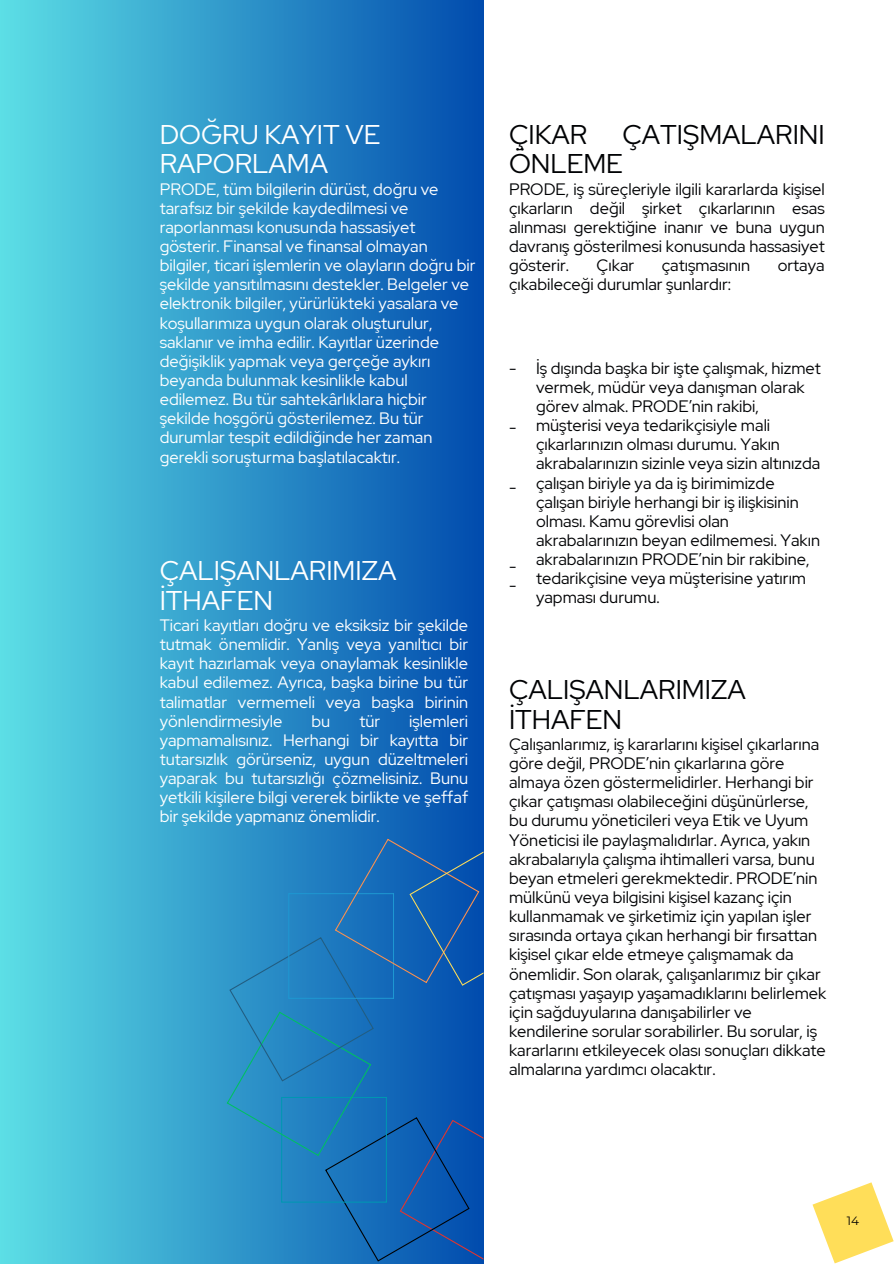
<style>
.page{position:relative;width:894px;height:1264px;background:#fff}
.page>*{position:absolute;margin:0;border:0;box-sizing:border-box;transform-origin:0 0}
.t1{font:27px/29.2px "Red Hat Display";color:#000204}
.t2{font:27px/29.2px "Red Hat Display";color:#fff}
.t3{font:16.5px/19.2px "Red Hat Display";color:#000204}
.t4{font:16.5px/19.2px "Red Hat Display";color:#fff;text-align:justify}
.t5{font:12px "Montserrat";color:#000}
</style>
<div class="page">
<svg style="left:812px;top:1182px;width:81px;height:81px"></svg>
<div style="left:0;top:0;width:483px;height:1263px;background:linear-gradient(to right,#5cdee5,#014bad)"></div>
<svg style="left:227px;top:838px;width:256px;height:423px;background:#1a72b9"></svg>
<h1 class="t2" style="left:160px;top:120px;width:222px">DOĞRU KAYIT VE<br>RAPORLAMA</h1>
<h1 class="t4" style="left:160px;top:179px;width:317px;text-align:left">PRODE, tüm bilgilerin dürüst, doğru ve tarafsız bir şekilde kaydedilmesi ve raporlanması konusunda hassasiyet gösterir. Finansal ve finansal olmayan bilgiler, ticari işlemlerin ve olayların doğru bir şekilde yansıtılmasını destekler. Belgeler ve elektronik bilgiler, yürürlükteki yasalara ve koşullarımıza uygun olarak oluşturulur, saklanır ve imha edilir. Kayıtlar üzerinde değişiklik yapmak veya gerçeğe aykırı beyanda bulunmak kesinlikle kabul edilemez. Bu tür sahtekârlıklara hiçbir şekilde hoşgörü gösterilemez. Bu tür durumlar tespit edildiğinde her zaman gerekli soruşturma başlatılacaktır.</h1>
<h1 class="t2" style="left:160px;top:556px;width:238px">ÇALIŞANLARIMIZA<br>İTHAFEN</h1>
<h1 class="t4" style="left:160px;top:615px;width:310px">Ticari kayıtları doğru ve eksiksiz bir şekilde tutmak önemlidir. Yanlış veya yanıltıcı bir kayıt hazırlamak veya onaylamak kesinlikle kabul edilemez. Ayrıca, başka birine bu tür talimatlar vermemeli veya başka birinin yönlendirmesiyle</h1>
<h1 class="t4" style="left:160px;top:711px;width:310px;text-indent:249px">işlemleri yapmamalısınız. Herhangi bir kayıtta bir tutarsızlık görürseniz, uygun düzeltmeleri yaparak bu tutarsızlığı çözmelisiniz. Bunu yetkili kişilere bilgi vererek birlikte ve şeffaf bir şekilde yapmanız önemlidir.</h1>
<h1 class="t4" style="left:311px;top:711px;width:20px">bu</h1>
<h1 class="t4" style="left:359px;top:711px;width:22px">tür</h1>
<p class="t1" style="left:509px;top:120px;width:317px;text-indent:113px">ÇATIŞMALARINI<br>ÖNLEME</p>
<p class="t3" style="left:509px;top:179px;width:317px;text-align:justify">PRODE, iş süreçleriyle ilgili kararlarda kişisel çıkarların değil şirket çıkarlarının esas alınması gerektiğine inanır ve buna uygun davranış gösterilmesi konusunda hassasiyet gösterir.</p>
<p class="t1" style="left:509px;top:120px;width:80px">ÇIKAR</p>
<p class="t3" style="left:596px;top:256px;width:39px">Çıkar</p>
<p class="t3" style="left:661px;top:256px;width:90px">çatışmasının</p>
<p class="t3" style="left:777px;top:256px;width:48px">ortaya</p>
<p class="t3" style="left:509px;top:275px;width:223px">çıkabileceği durumlar şunlardır:</p>
<p class="t3" style="left:509px;top:358px;width:9px">-</p>
<p class="t3" style="left:536px;top:358px;width:286px">İş dışında başka bir işte çalışmak, hizmet vermek, müdür veya danışman olarak görev almak. PRODE’nin rakibi, müşterisi veya tedarikçisiyle mali çıkarlarınızın olması durumu. Yakın akrabalarınızın sizinle veya sizin altınızda çalışan biriyle ya da iş birimimizde çalışan biriyle herhangi bir iş ilişkisinin olması. Kamu görevlisi olan akrabalarınızın beyan edilmemesi. Yakın akrabalarınızın PRODE’nin bir rakibine, tedarikçisine veya müşterisine yatırım yapması durumu.</p>
<p class="t3" style="left:509px;top:417px;width:9px">-</p>
<h1 class="t3" style="left:509px;top:477px;width:9px">-</h1>
<h1 class="t3" style="left:509px;top:556px;width:9px">- -</h1>
<h1 class="t1" style="left:509px;top:675px;width:238px">ÇALIŞANLARIMIZA<br>İTHAFEN</h1>
<h1 class="t3" style="left:509px;top:734px;width:319px">Çalışanlarımız, iş kararlarını kişisel çıkarlarına göre değil, PRODE’nin çıkarlarına göre almaya özen göstermelidirler. Herhangi bir çıkar çatışması olabileceğini düşünürlerse, bu durumu yöneticileri veya Etik ve Uyum Yöneticisi ile paylaşmalıdırlar. Ayrıca, yakın akrabalarıyla çalışma ihtimalleri varsa, bunu beyan etmeleri gerekmektedir. PRODE’nin mülkünü veya bilgisini kişisel kazanç için kullanmamak ve şirketimiz için yapılan işler sırasında ortaya çıkan herhangi bir fırsattan kişisel çıkar elde etmeye çalışmamak da önemlidir. Son olarak, çalışanlarımız bir çıkar çatışması yaşayıp yaşamadıklarını belirlemek için sağduyularına danışabilirler ve kendilerine sorular sorabilirler. Bu sorular, iş kararlarını etkileyecek olası sonuçları dikkate almalarına yardımcı olacaktır.</h1>
<p class="t5" style="left:846px;top:1213px;width:14px">14</p>
</div>
